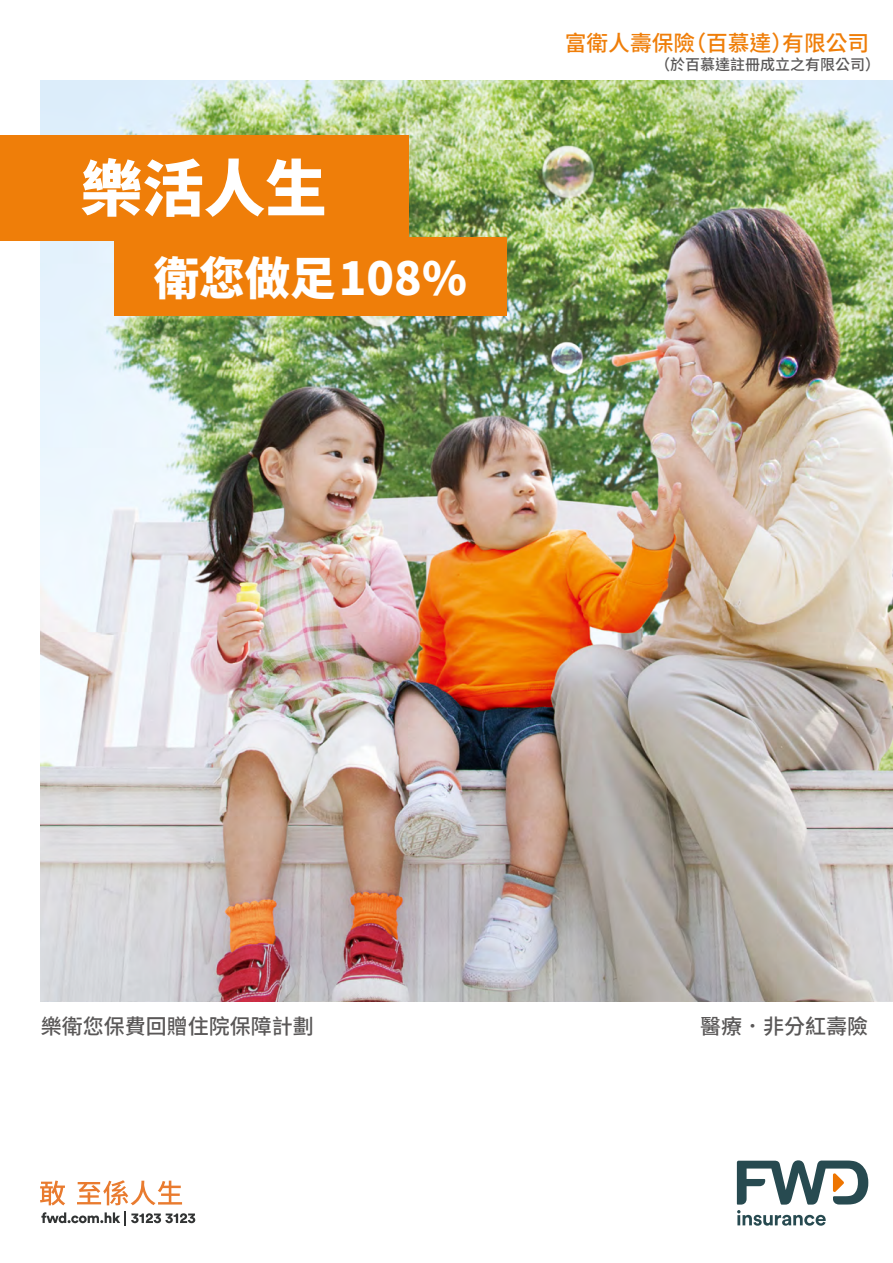
<style>
.page{position:relative;width:893px;height:1263px;background:#fff}
.page>*{position:absolute;margin:0;border:0;box-sizing:border-box;transform-origin:0 0}
.t1{font:900 61.5px "Noto Sans CJ Ktc";color:#fff}
.t2{font:900 45.45px "Noto Sans CJ Ktc";color:#fff}
.t3{font:500 21.75px "Noto Sans CJ Ktc";color:#ef7e09}
.t4{font:500 21px "Noto Sans CJ Ktc";color:#595757}
.t5{font:500 15px "Noto Sans CJ Ktc";color:#595757}
</style>
<div class="page">
<img style="left:41px;top:81px;width:852px;height:920px">
<div style="left:0;top:135px;width:408px;height:105px;background:#ef7e09"></div>
<div style="left:114px;top:237px;width:393px;height:78px;background:#ef7e09"></div>
<svg style="left:41px;top:1211px;width:154px;height:14px"></svg>
<svg style="left:40px;top:1180px;width:25px;height:25px"></svg>
<svg style="left:77px;top:1180px;width:105px;height:25px"></svg>
<svg style="left:737px;top:1160px;width:131px;height:44px"></svg>
<svg style="left:737px;top:1210px;width:89px;height:16px"></svg>
<p class="t3" style="left:565px;top:30px;width:306px">富衛人壽保險（百慕達）有限公司</p>
<h1 class="t1" style="left:81px;top:154px;width:248px">樂活人生</h1>
<h2 class="t2" style="left:154px;top:252px;width:315px">衛您做足108%</h2>
<p class="t5" style="left:655px;top:56px;width:226px">（於百慕達註冊成立之有限公司）</p>
<p class="t4" style="left:41px;top:1015px;width:275px">樂衛您保費回贈住院保障計劃</p>
<p class="t4" style="left:700px;top:1014px;width:169px">醫療．非分紅壽險</p>
</div>
